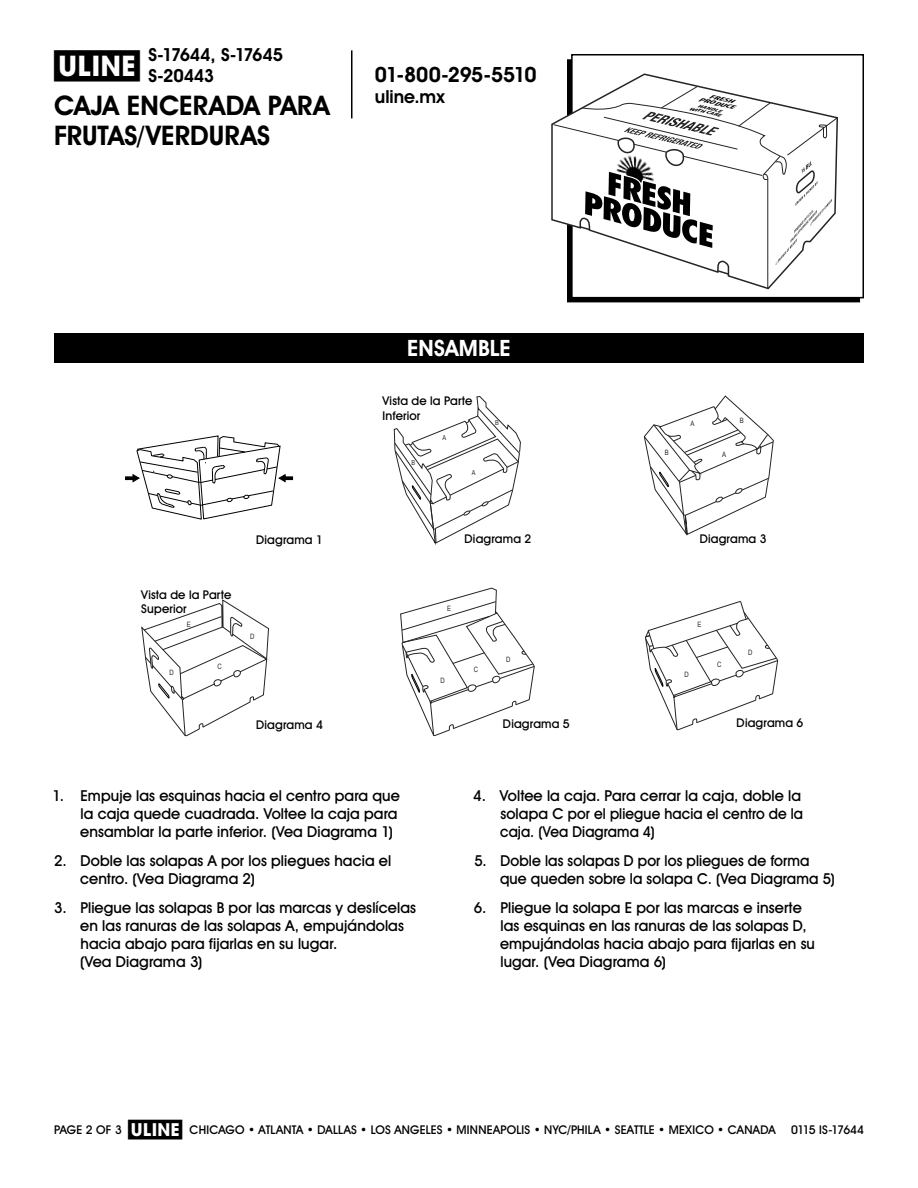
<style>
.page{position:relative;width:918px;height:1188px;background:#fff}
.page>*{position:absolute;margin:0;border:0;box-sizing:border-box;transform-origin:0 0}
.t1{font:700 28.5px "Uline Two Knine";color:#000}
.t2{font:700 27px/30px "Uline Two Knine";letter-spacing:.005em;color:#000}
.t3{font:700 22.5px "Uline Two Knine";letter-spacing:.005em;color:#fff}
.t4{font:700 21px "Uline Two Knine";letter-spacing:-.025em;color:#000}
.t5{font:700 18px/21px "Uline Two Knine";letter-spacing:-.015em;color:#000}
.t6{font:15px/18px "Uline Two Knine";letter-spacing:.005em;color:#000}
.t7{font:12px/14.4px "Uline Two Knine";letter-spacing:.015em;color:#000}
.t8{font:12px "Uline Two Knine";letter-spacing:-.055em;color:#000}
.t9{font:7.35px "Arial Narrow";color:#242426}
.t10{font:6.9px "Arial Narrow";color:#242426}
.t11{font:italic 700 condensed 5.7px/5.6px "Myriad Pro";color:#000;scale:1.98 1}
.t12{font:italic 700 condensed 4.35px "Myriad Pro";color:#000;scale:1.98 1}
.s1{font-size:18px}
</style>
<div class="page">
<hr style="left:351px;top:50px;width:1px;height:68px;background:#000">
<svg style="left:400px;top:588px;width:135px;height:148px"></svg>
<svg style="left:644px;top:396px;width:130px;height:139px"></svg>
<svg style="left:394px;top:396px;width:127px;height:148px"></svg>
<div style="left:571px;top:54px;width:293px;height:244px;border:2px solid #000"></div>
<div style="left:54px;top:333px;width:810px;height:30px;background:#000"></div>
<svg style="left:553px;top:70px;width:285px;height:223px"></svg>
<svg style="left:125px;top:436px;width:168px;height:83px"></svg>
<svg style="left:141px;top:600px;width:128px;height:136px"></svg>
<svg style="left:645px;top:601px;width:133px;height:129px"></svg>
<h1 class="t1" style="left:54px;top:49px;width:87px">π</h1>
<p class="t5" style="left:148px;top:44px;width:136px">S-17644, S-17645<br>S-20443</p>
<h2 class="t2" style="left:54px;top:90px;width:277px">CAJA ENCERADA PARA<br>FRUTAS/VERDURAS</h2>
<h3 class="t4" style="left:375px;top:62px;width:163px">01-800-295-5510</h3>
<p class="t5" style="left:375px;top:86px;width:71px">uline.mx</p>
<p class="t7" style="left:141px;top:587px;width:92px">Vista de la Parte<br>Superior</p>
<p class="t9" style="left:187px;top:619px;width:6px">E</p>
<p class="t9" style="left:217px;top:661px;width:6px">C</p>
<p class="t9" style="left:169px;top:667px;width:6px">D</p>
<p class="t7" style="left:256px;top:532px;width:68px">Diagrama 1</p>
<p class="t9" style="left:250px;top:631px;width:6px">D</p>
<p class="t7" style="left:256px;top:717px;width:68px">Diagrama 4</p>
<h3 class="t3" style="left:407px;top:335px;width:105px">Ensamble</h3>
<p class="t7" style="left:382px;top:394px;width:92px">Vista de la Parte<br>Inferior</p>
<p class="t10" style="left:412px;top:457px;width:5px">B</p>
<p class="t10" style="left:443px;top:433px;width:5px">A</p>
<p class="t10" style="left:472px;top:468px;width:5px">A</p>
<p class="t10" style="left:495px;top:418px;width:5px">B</p>
<p class="t7" style="left:465px;top:531px;width:68px">Diagrama 2</p>
<p class="t9" style="left:447px;top:603px;width:6px">E</p>
<p class="t9" style="left:441px;top:675px;width:6px">D</p>
<p class="t9" style="left:474px;top:664px;width:6px">C</p>
<p class="t9" style="left:506px;top:654px;width:6px">D</p>
<p class="t7" style="left:503px;top:716px;width:68px">Diagrama 5</p>
<p class="t11" style="left:700px;top:91px;width:20px;text-indent:10px;rotate:13deg">FRESH<br>PRODUCE</p>
<p class="t12" style="left:689px;top:105px;width:18px;rotate:13deg">WITH CARE</p>
<p class="t12" style="left:698px;top:103px;width:14px;rotate:13deg">HANDLE</p>
<p class="t9" style="left:665px;top:447px;width:6px">B</p>
<p class="t9" style="left:691px;top:418px;width:6px">A</p>
<p class="t9" style="left:722px;top:449px;width:6px">A</p>
<p class="t9" style="left:740px;top:415px;width:6px">B</p>
<p class="t7" style="left:700px;top:532px;width:68px">Diagrama 3</p>
<p class="t9" style="left:698px;top:619px;width:6px">E</p>
<p class="t9" style="left:685px;top:669px;width:6px">D</p>
<p class="t9" style="left:717px;top:659px;width:6px">C</p>
<p class="t9" style="left:748px;top:647px;width:6px">D</p>
<p class="t7" style="left:737px;top:715px;width:68px">Diagrama 6</p>
<p class="t6" style="left:80px;top:786px;width:321px;text-indent:-28px">1. Empuje las esquinas hacia el centro para que la caja quede cuadrada. Voltee la caja para ensamblar la parte inferior. (Vea Diagrama 1)</p>
<p class="t6" style="left:80px;top:851px;width:313px;text-indent:-26px">2. Doble las solapas A por los pliegues hacia el centro. (Vea Diagrama 2)</p>
<p class="t6" style="left:80px;top:898px;width:338px;text-indent:-26px">3. Pliegue las solapas B por las marcas y deslícelas en las ranuras de las solapas A, empujándolas hacia abajo para fijarlas en su lugar.<br>(Vea Diagrama 3)</p>
<p class="t6" style="left:500px;top:786px;width:305px;text-indent:-27px">4. Voltee la caja. Para cerrar la caja, doble la solapa C por el pliegue hacia el centro de la caja. (Vea Diagrama 4)</p>
<p class="t6" style="left:500px;top:851px;width:336px;text-indent:-26px">5. Doble las solapas D por los pliegues de forma que queden sobre la solapa C. (Vea Diagrama 5)</p>
<p class="t6" style="left:500px;top:898px;width:316px;text-indent:-26px">6. Pliegue la solapa E por las marcas e inserte las esquinas en las ranuras de las solapas D, empujándolas hacia abajo para fijarlas en su lugar. (Vea Diagrama 6)</p>
<p class="t7" style="left:128px;top:1122px;width:649px"><span class="s1">π</span> CHICAGO • ATLANTA • DALLAS • LOS ANGELES • MINNEAPOLIS • NYC/PHILA • SEATTLE • MEXICO • CANADA</p>
<p class="t7" style="left:54px;top:1122px;width:69px">PAGE 2 OF 3</p>
<p class="t8" style="left:791px;top:1122px;width:74px">0115 IS-17644</p>
</div>
